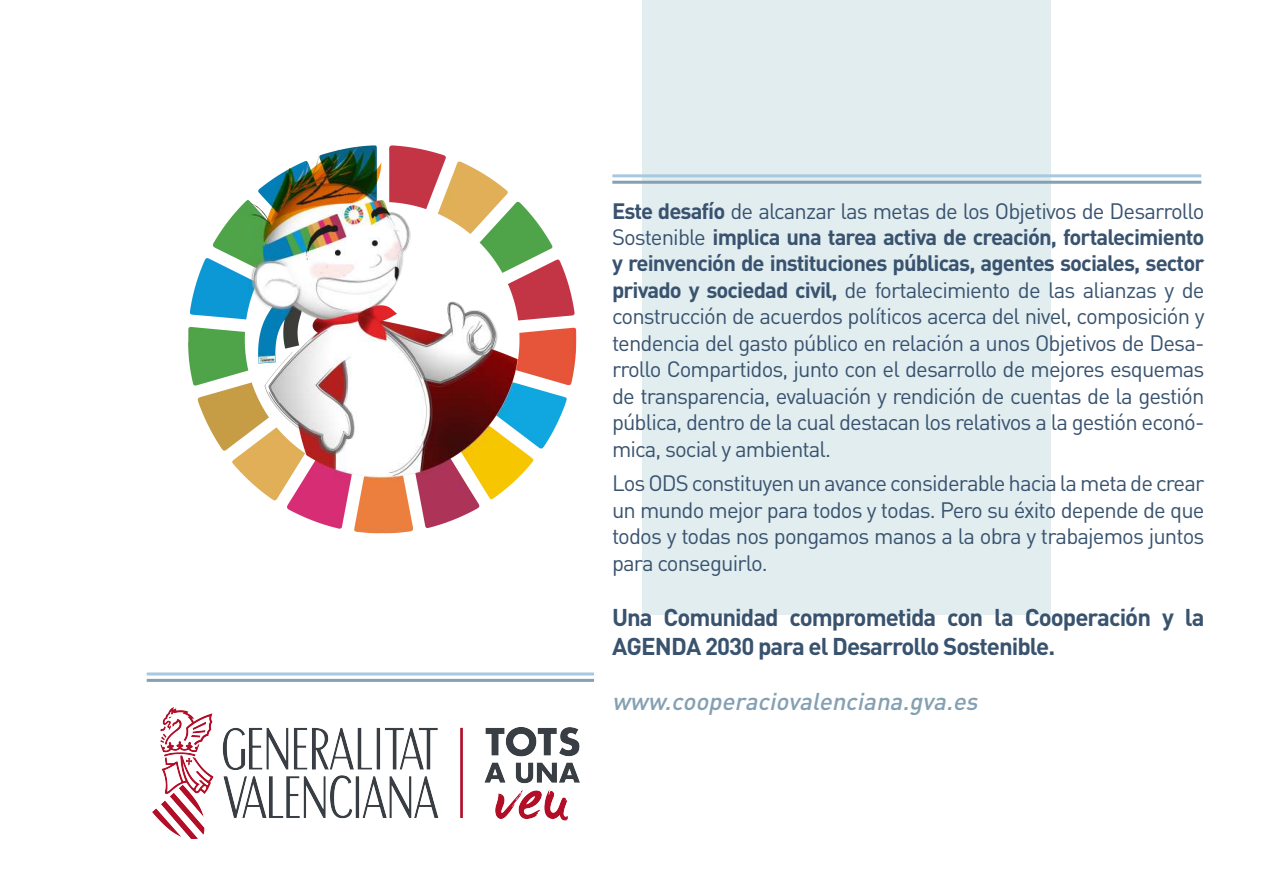
<style>
.page{position:relative;width:1263px;height:893px;background:#fff}
.page>*{position:absolute;margin:0;border:0;box-sizing:border-box;transform-origin:0 0}
.t1{font:700 24px/28.8px "DIN Pro";letter-spacing:-.04em;color:#39536f}
.t2{font:italic 500 24px "DIN Pro";color:#84a0b2}
.t3{font:22.05px/26.4px "DIN Pro";letter-spacing:-.04em;color:#39536f;text-align:justify}
.s1{font-weight:700}
</style>
<div class="page">
<img style="left:153px;top:707px;width:427px;height:132px">
<img style="left:188px;top:145px;width:389px;height:389px">
<div style="left:642px;top:0;width:408px;height:614px;background:#e2edf0"></div>
<hr style="left:147px;top:672px;width:447px;height:3px;background:#a7c9df">
<hr style="left:612px;top:174px;width:589px;height:3px;background:#a7c9df">
<hr style="left:147px;top:679px;width:447px;height:3px;background:#84a0b2">
<hr style="left:612px;top:181px;width:589px;height:3px;background:#84a0b2">
<p class="t3" style="left:612px;top:196px;width:594px"><span class="s1">Este desafío</span> de alcanzar las metas de los Objetivos de Desarrollo Sostenible <span class="s1">implica una tarea activa de creación, fortalecimiento y reinvención de instituciones públicas, agentes sociales, sector privado y sociedad civil,</span> de fortalecimiento de las alianzas y de construcción de acuerdos políticos acerca del nivel, composición y tendencia del gasto público en relación a unos Objetivos de Desa&shy;rrollo Compartidos, junto con el desarrollo de mejores esquemas de transparencia, evaluación y rendición de cuentas de la gestión pública, dentro de la cual destacan los relativos a la gestión econó&shy;mica, social y ambiental.</p>
<p class="t3" style="left:612px;top:469px;width:594px">Los ODS constituyen un avance considerable hacia la meta de crear un mundo mejor para todos y todas. Pero su éxito depende de que todos y todas nos pongamos manos a la obra y trabajemos juntos para conseguirlo.</p>
<p class="t1" style="left:612px;top:602px;width:594px">Una Comunidad comprometida con la Cooperación y la<br>AGENDA 2030 para el Desarrollo Sostenible.</p>
<p class="t2" style="left:612px;top:685px;width:373px">www.cooperaciovalenciana.gva.es</p>
</div>
